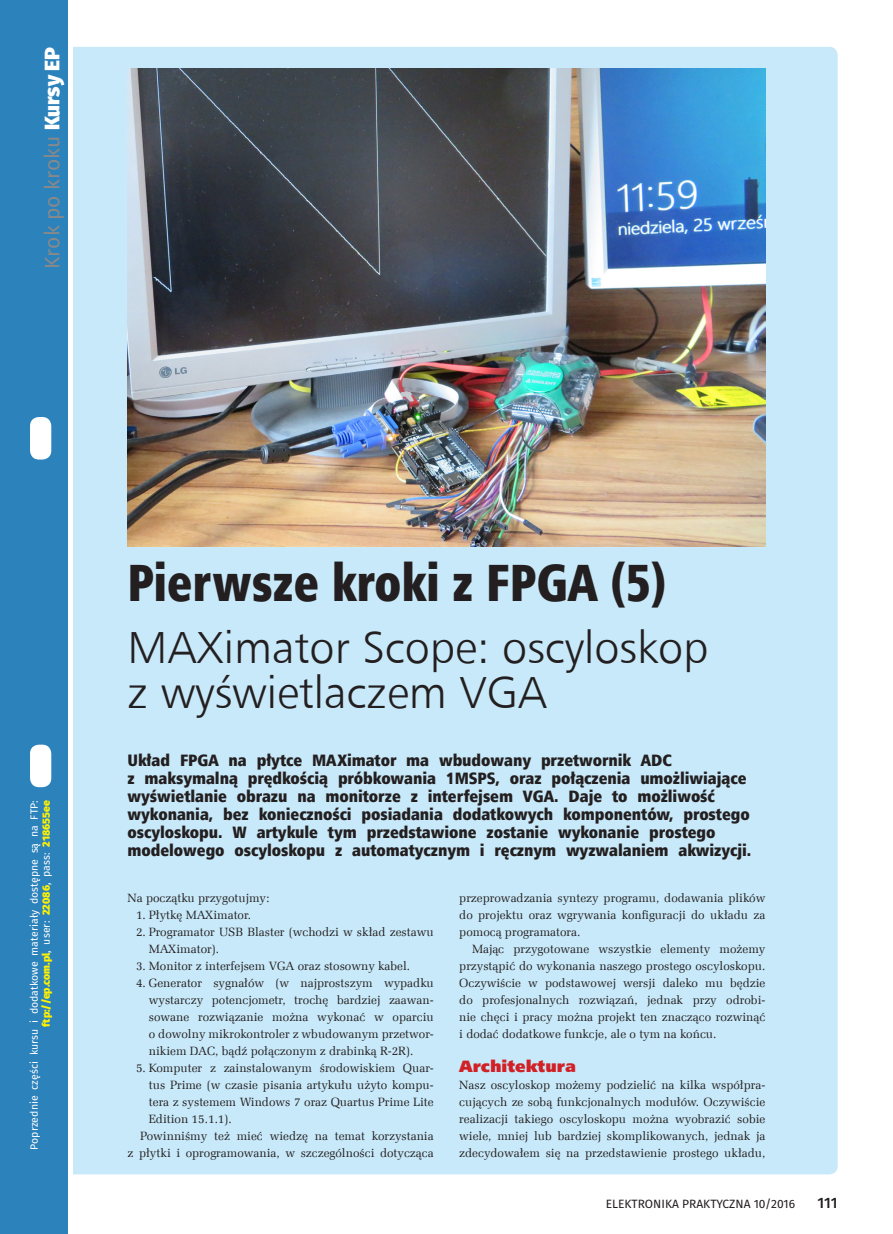
<style>
.page{position:relative;width:893px;height:1234px;background:#fff}
.page>*{position:absolute;margin:0;border:0;box-sizing:border-box;transform-origin:0 0}
._9_Tytul_Kurs{font:52.5px "Humnst 777 X Blk Cn EU";color:#231f20;scale:.9 1}
._0_Podtytul_Lt{font:45px/45px "Humnst 777 Lt EU";color:#231f20}
.t1{font:21px "Fira Sans";color:#87898a}
._2_Lead_kurs{font:16.5px/18px "Humnst 777 X Blk Cn EU";letter-spacing:-.005em;color:#231f20}
._3_Srodtytul_kurs{font:16.5px "Humnst 777 X Blk EU";color:#d12126}
.t2{font:500 15px "Fira Sans";color:#231f20}
._1_Body{font:12px/17px "Zapf Ellipt EU";color:#231f20;text-align:justify}
.t3{font:12px "Fira Sans";color:#231f20}
.t4{font:10.5px/12px "Fira Sans";letter-spacing:.005em;color:#fff;text-align:right}
.s1{font-weight:800;color:#fff}
.s2{font-weight:800;color:#fff101}
</style>
<div class="page">
<div style="left:60px;top:47px;width:778px;height:1127px;background:#c8e9f9;border-radius:9px"></div>
<div style="left:0;top:0;width:68px;height:1233px;background:#2c82bb"></div>
<div style="left:30px;top:417px;width:21px;height:42px;background:#fff;border-radius:9px"></div>
<div style="left:30px;top:744px;width:21px;height:43px;background:#fff;border-radius:9px"></div>
<hr style="left:68px;top:0;width:4px;height:1233px;background:#fff">
<img style="left:128px;top:68px;width:637px;height:478px">
<h3 class="t1" style="left:37px;top:269px;width:223px;rotate:-90deg">Krok po kroku <span class="s1">Kursy EP</span></h3>
<p class="t4" style="left:28px;top:1149px;width:351px;rotate:-90deg">Poprzednie części kursu i dodatkowe materiały dostępne są na FTP: <span class="s2">ftp://ep.com.pl</span>, user: <span class="s2">22086</span>, pass: <span class="s2">218655ee</span></p>
<p class="_9_Tytul_Kurs" style="left:128px;top:549px;width:601px">Pierwsze kroki z FPGA (5)</p>
<p class="_0_Podtytul_Lt" style="left:128px;top:624px;width:582px">MAXimator Scope: oscyloskop z wyświetlaczem VGA</p>
<p class="_2_Lead_kurs" style="left:128px;top:751px;width:625px">Układ FPGA na płytce MAXimator ma wbudowany przetwornik ADC<br>z maksymalną prędkością próbkowania 1MSPS, oraz połączenia umożliwiające wyświetlanie obrazu na monitorze z interfejsem VGA. Daje to możliwość wykonania, bez konieczności posiadania dodatkowych komponentów, prostego oscyloskopu. W artykule tym przedstawione zostanie wykonanie prostego modelowego oscyloskopu z automatycznym i ręcznym wyzwalaniem akwizycji.</p>
<p class="_1_Body" style="left:128px;top:889px;width:143px">Na początku przygotujmy:</p>
<p class="_1_Body" style="left:136px;top:906px;width:117px">1. Płytkę MAXimator.</p>
<p class="_1_Body" style="left:149px;top:923px;width:286px;text-indent:-13px">2. Programator USB Blaster (wchodzi w skład zestawu<br>MAXimator).</p>
<p class="_1_Body" style="left:136px;top:957px;width:276px">3. Monitor z interfejsem VGA oraz stosowny kabel.</p>
<p class="_1_Body" style="left:149px;top:974px;width:286px;text-indent:-13px">4. Generator sygnałów (w najprostszym wypadku wystarczy potencjometr, trochę bardziej zaawan&shy;sowane rozwiązanie można wykonać w oparciu o dowolny mikrokontroler z wbudowanym przetwor&shy;nikiem DAC, bądź połączonym z drabinką R-2R).</p>
<p class="_1_Body" style="left:149px;top:1059px;width:286px;text-indent:-13px">5. Komputer z zainstalowanym środowiskiem Quar&shy;tus Prime (w czasie pisania artykułu użyto kompu&shy;tera z systemem Windows 7 oraz Quartus Prime Lite Edition 15.1.1).</p>
<p class="_1_Body" style="left:128px;top:1127px;width:308px;text-align:right">Powinniśmy też mieć wiedzę na temat korzystania<br>z płytki i oprogramowania, w szczególności dotycząca</p>
<p class="_1_Body" style="left:459px;top:889px;width:308px">przeprowadzania syntezy programu, dodawania plików do projektu oraz wgrywania konfiguracji do układu za pomocą programatora.</p>
<p class="_1_Body" style="left:459px;top:940px;width:308px;text-indent:13px">Mając przygotowane wszystkie elementy możemy przystąpić do wykonania naszego prostego oscyloskopu.<br>Oczywiście w podstawowej wersji daleko mu będzie do profesjonalnych rozwiązań, jednak przy odrobi&shy;nie chęci i pracy można projekt ten znacząco rozwinąć i dodać dodatkowe funkcje, ale o tym na końcu.</p>
<p class="_3_Srodtytul_kurs" style="left:459px;top:1055px;width:118px">Architektura</p>
<p class="_1_Body" style="left:459px;top:1076px;width:308px">Nasz oscyloskop możemy podzielić na kilka współpra&shy;cujących ze sobą funkcjonalnych modułów. Oczywiście realizacji takiego oscyloskopu można wyobrazić sobie wiele, mniej lub bardziej skomplikowanych, jednak ja zdecydowałem się na przedstawienie prostego układu,</p>
<p class="t3" style="left:606px;top:1195px;width:191px">ELEKTRONIKA PRAKTYCZNA 10/2016</p>
<p class="t2" style="left:817px;top:1192px;width:22px">111</p>
</div>
